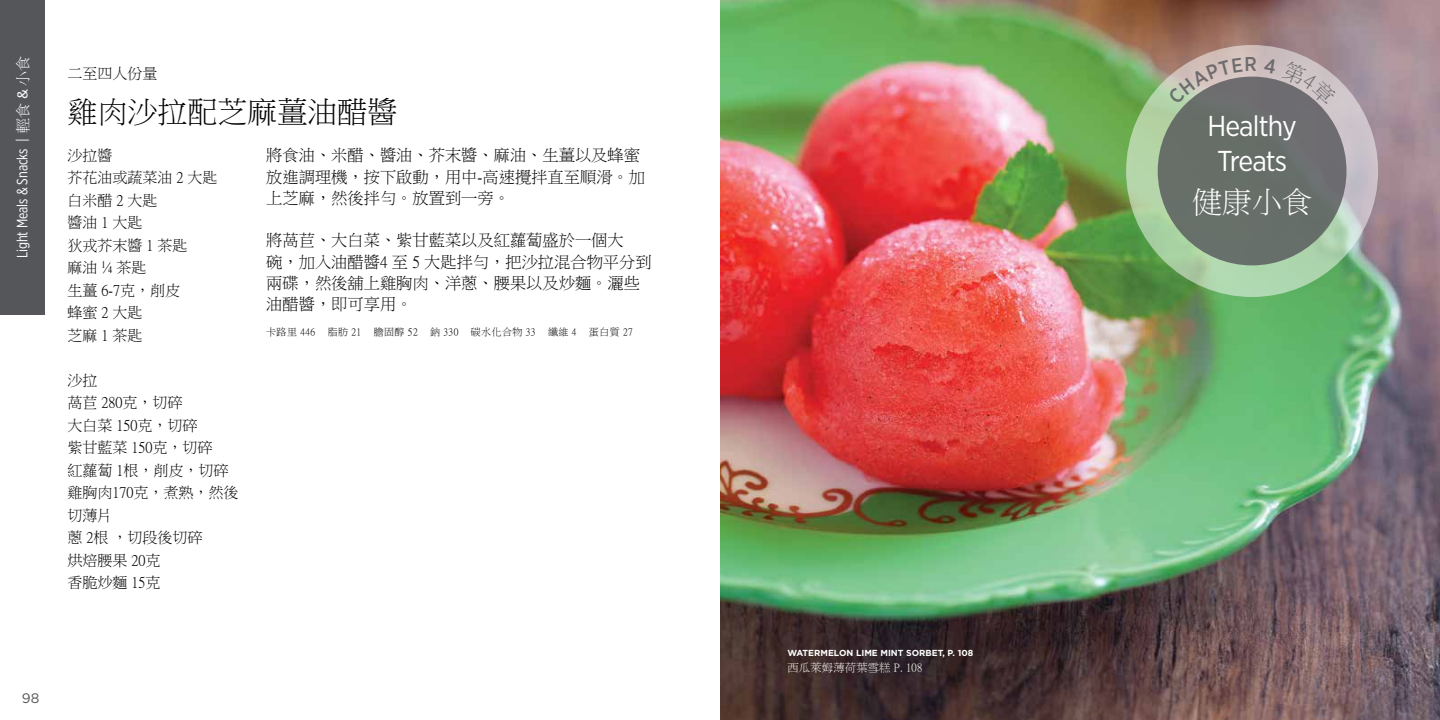
<style>
.page{position:relative;width:1440px;height:720px;background:#fff}
.page>*{position:absolute;margin:0;border:0;box-sizing:border-box;transform-origin:0 0}
.t1{font:30px "P Ming Li U";color:#000}
.t2{font:30px "P Ming Li U";color:#fff}
.t3{font:28.75px/35.6px "Gotham Narrow";letter-spacing:-.03em;color:#fff;text-align:center}
.t4{font:16.25px/21.2px "P Ming Li U";color:#000}
.t5{font:15px/22.5px "P Ming Li U";color:#000}
.t6{font:15px "Gotham X Narrow";color:#fff}
.t7{font:13.75px "Gotham";color:#55565a}
.t8{font:11.25px "P Ming Li U";letter-spacing:.02em;color:#fff}
.t9{font:10px "P Ming Li U";letter-spacing:.04em;color:#000}
.t10{font:700 8.75px "Gotham";color:#fff}
.s1{font-family:"P Ming Li U"}
.s2{font-family:"Calibri"}
</style>
<div class="page">
<img style="left:720px;top:0;width:720px;height:720px">
<div style="left:0;top:0;width:45px;height:315px;background:#55565a"></div>
<svg style="left:1126px;top:45px;width:252px;height:252px;background:#b7cdb2"></svg>
<div style="left:1158px;top:77px;width:189px;height:188px;background:#676e6a;border-radius:50%"></div>
<svg style="left:1168px;top:57px;width:88px;height:47px"></svg>
<svg style="left:1264px;top:58px;width:74px;height:49px"></svg>
<p class="t6" style="left:13px;top:258px;width:204px;rotate:-90deg">Light Meals &amp; Snacks | <span class="s1">輕食</span> <span class="s2">&amp;</span> <span class="s1">小食</span></p>
<p class="t5" style="left:68px;top:62px;width:91px">二至四人份量</p>
<h1 class="t1" style="left:68px;top:97px;width:331px">雞肉沙拉配芝麻薑油醋醬</h1>
<p class="t5" style="left:68px;top:144px;width:151px">沙拉醬<br>芥花油或蔬菜油 2 大匙白米醋 2 大匙<br>醬油 1 大匙<br>狄戎芥末醬 1 茶匙<br>麻油 ¼ 茶匙<br>生薑 6-7克，削皮<br>蜂蜜 2 大匙<br>芝麻 1 茶匙</p>
<p class="t5" style="left:68px;top:369px;width:173px">沙拉<br>萵苣 280克，切碎<br>大白菜 150克，切碎<br>紫甘藍菜 150克，切碎<br>紅蘿蔔 1根，削皮，切碎雞胸肉170克，煮熟，然後切薄片<br>蔥 2根 ，切段後切碎<br>烘焙腰果 20克<br>香脆炒麵 15克</p>
<p class="t4" style="left:266px;top:145px;width:380px">將食油、米醋、醬油、芥末醬、麻油、生薑以及蜂蜜放進調理機，按下啟動，用中-高速攪拌直至順滑。加上芝麻，然後拌勻。放置到一旁。</p>
<p class="t4" style="left:266px;top:230px;width:387px">將萵苣、大白菜、紫甘藍菜以及紅蘿蔔盛於一個大<br>碗，加入油醋醬4 至 5 大匙拌勻，把沙拉混合物平分到兩碟，然後舖上雞胸肉、洋蔥、腰果以及炒麵。灑些油醋醬，即可享用。</p>
<p class="t9" style="left:266px;top:327px;width:368px">卡路里 446 脂肪 21 膽固醇 52 鈉 330 碳水化合物 33 纖維 4 蛋白質 27</p>
<p class="t7" style="left:22px;top:689px;width:19px">98</p>
<p class="t10" style="left:788px;top:647px;width:187px">WATERMELON LIME MINT SORBET, P. 108</p>
<p class="t8" style="left:788px;top:662px;width:136px">西瓜萊姆薄荷葉雪糕 P. 108</p>
<h2 class="t3" style="left:1207px;top:107px;width:91px">Healthy<br>Treats</h2>
<h1 class="t2" style="left:1192px;top:187px;width:121px">健康小食</h1>
</div>
